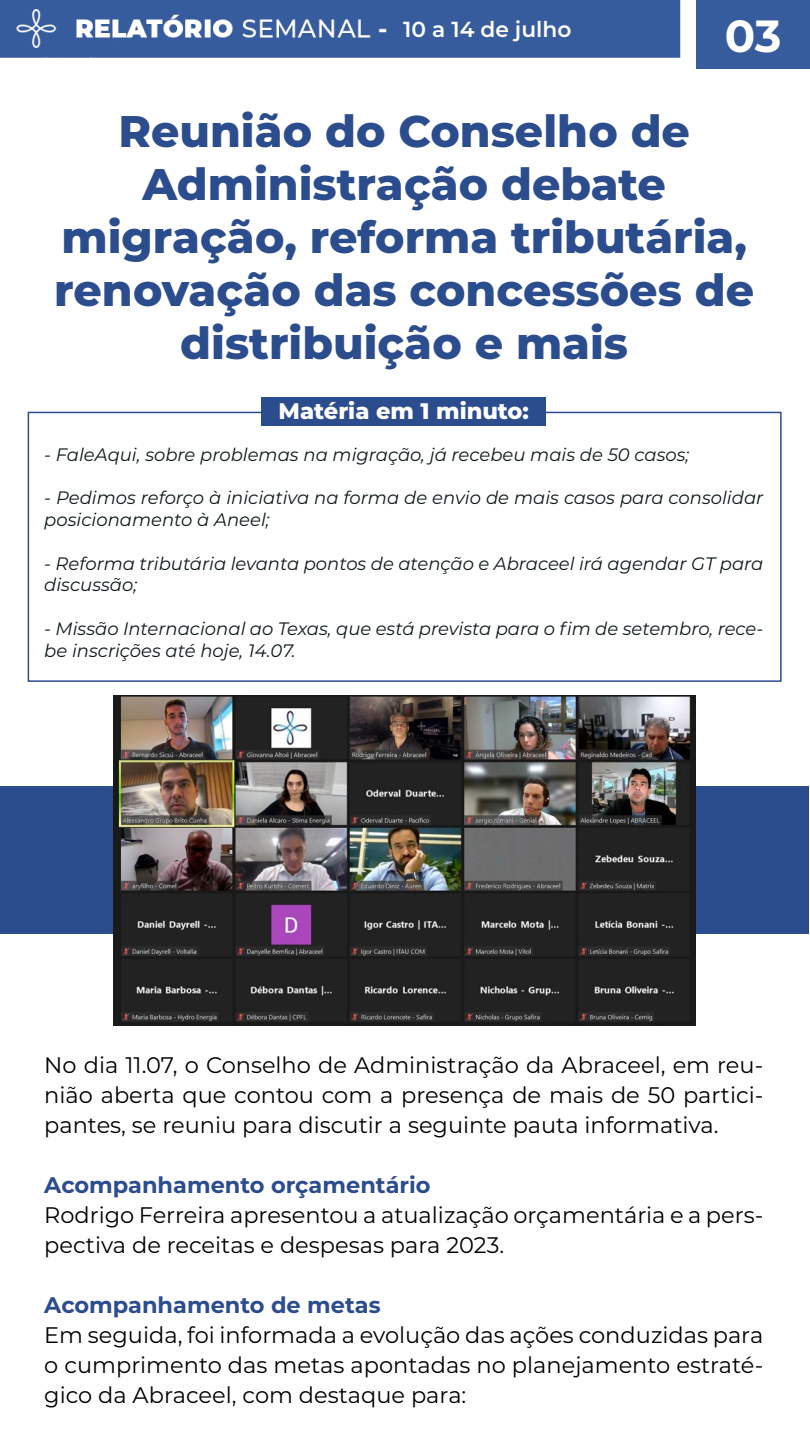
<style>
.page{position:relative;width:810px;height:1440px;background:#fff}
.page>*{position:absolute;margin:0;border:0;box-sizing:border-box;transform-origin:0 0}
.t1{font:700 45px "Montserrat";color:#fff}
.t2{font:800 44.25px/53.1px "Montserrat";color:#2c4d8d;text-align:center}
.t3{font:22.5px/30px "Montserrat";color:#000;text-align:justify}
.t4{font:700 22.5px "Montserrat";color:#2c4d8d}
.t5{font:800 22.5px "Montserrat";color:#fff}
.t6{font:600 21.75px "Montserrat";color:#fff}
.t7{font:italic 18px/21.8px "Montserrat";color:#0f1b1d}
</style>
<div class="page">
<img style="left:0;top:0;width:810px;height:1026px">
<div style="left:28px;top:412px;width:754px;height:270px;border:2px solid #2c4d8d"></div>
<div style="left:262px;top:397px;width:284px;height:29px;background:#2c4d8d"></div>
<div style="left:0;top:786px;width:809px;height:148px;background:#2c4d8d"></div>
<img style="left:113px;top:695px;width:583px;height:330px">
<p class="t6" style="left:403px;top:14px;width:170px">10 a 14 de julho</p>
<h1 class="t1" style="left:725px;top:4px;width:58px">03</h1>
<h2 class="t2" style="left:54px;top:102px;width:701px">Reunião do Conselho de<br>Administração debate migração, reforma tributária, renovação das concessões de distribuição e mais</h2>
<p class="t5" style="left:279px;top:394px;width:252px">Matéria em 1 minuto:</p>
<p class="t7" style="left:44px;top:443px;width:647px">- FaleAqui, sobre problemas na migração, já recebeu mais de 50 casos;</p>
<p class="t7" style="left:44px;top:486px;width:721px">- Pedimos reforço à iniciativa na forma de envio de mais casos para consolidar posicionamento à Aneel;</p>
<p class="t7" style="left:44px;top:552px;width:721px">- Reforma tributária levanta pontos de atenção e Abraceel irá agendar GT para discussão;</p>
<p class="t7" style="left:44px;top:617px;width:721px">- Missão Internacional ao Texas, que está prevista para o fim de setembro, rece&shy;be inscrições até hoje, 14.07.</p>
<p class="t3" style="left:44px;top:1049px;width:721px">No dia 11.07, o Conselho de Administração da Abraceel, em reu&shy;nião aberta que contou com a presença de mais de 50 partici&shy;pantes, se reuniu para discutir a seguinte pauta informativa.</p>
<p class="t4" style="left:44px;top:1168px;width:388px">Acompanhamento orçamentário</p>
<p class="t3" style="left:44px;top:1199px;width:721px">Rodrigo Ferreira apresentou a atualização orçamentária e a pers&shy;pectiva de receitas e despesas para 2023.</p>
<p class="t4" style="left:44px;top:1288px;width:338px">Acompanhamento de metas</p>
<p class="t3" style="left:44px;top:1319px;width:721px">Em seguida, foi informada a evolução das ações conduzidas para o cumprimento das metas apontadas no planejamento estraté&shy;gico da Abraceel, com destaque para:</p>
</div>
